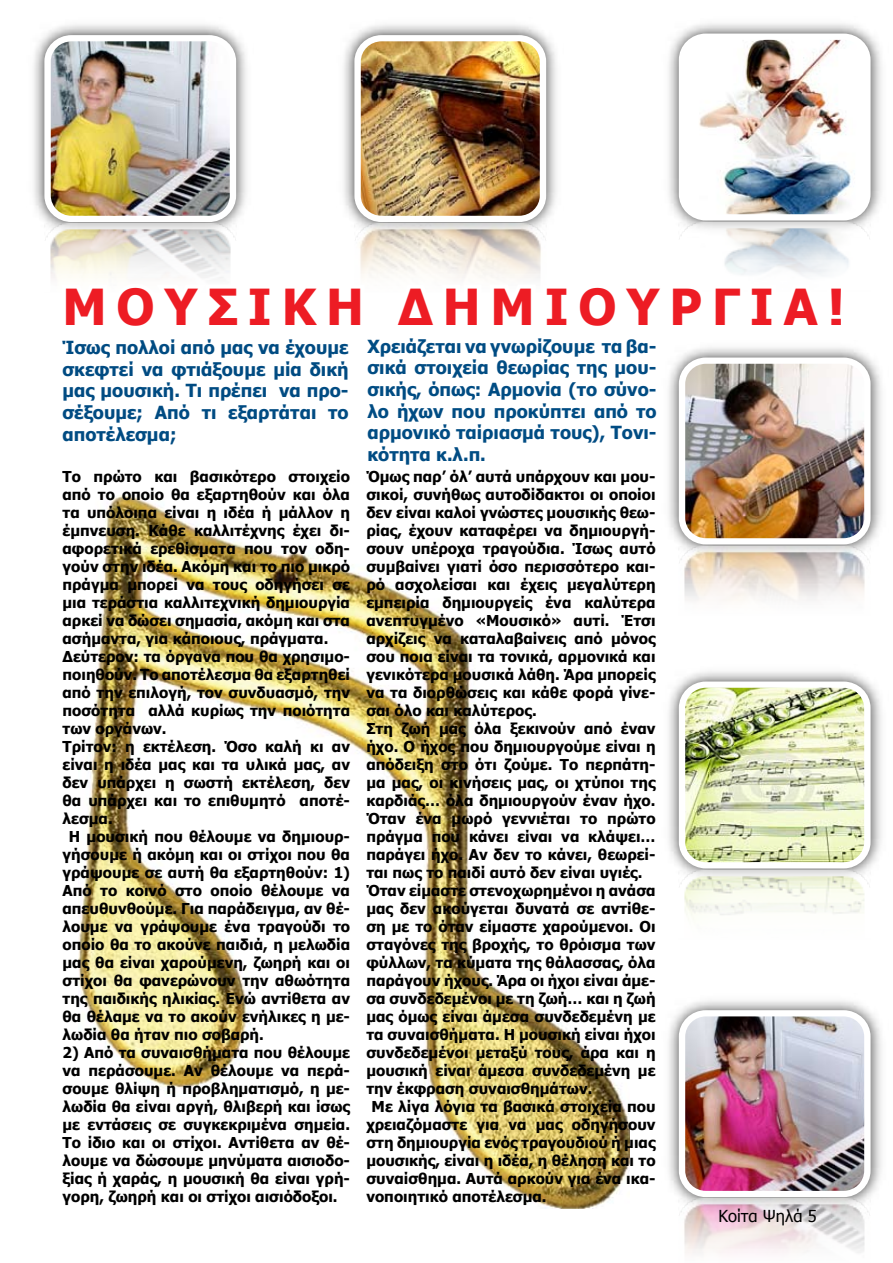
<style>
.page{position:relative;width:893px;height:1263px;background:#fff}
.page>*{position:absolute;margin:0;border:0;box-sizing:border-box;transform-origin:0 0}
.t1{font:700 49.5px "Tahoma";letter-spacing:.2em;color:#ed1c24}
.t2{font:700 18px/21.6px "Tahoma";color:#004c83;text-align:justify}
.t3{font:700 18px/21.6px "Tahoma";color:#004b82;text-align:justify}
.t4{font:16.5px "Tahoma";color:#000}
.t5{font:700 15px/18px "Tahoma";color:#000;text-align:justify}
.s1{color:#ed1c27}
</style>
<div class="page">
<img style="left:669px;top:671px;width:213px;height:199px">
<img style="left:682px;top:685px;width:185px;height:180px">
<div style="left:679px;top:681px;width:191px;height:187px;border:6px solid #fff;border-radius:24px"></div>
<img style="left:679px;top:870px;width:191px;height:50px">
<img style="left:669px;top:347px;width:213px;height:199px">
<img style="left:682px;top:361px;width:185px;height:180px">
<div style="left:679px;top:357px;width:191px;height:187px;border:6px solid #fff;border-radius:24px"></div>
<img style="left:679px;top:546px;width:191px;height:55px">
<img style="left:34px;top:24px;width:213px;height:200px">
<img style="left:48px;top:38px;width:185px;height:181px">
<div style="left:44px;top:35px;width:192px;height:187px;border:6px solid #fff;border-radius:24px"></div>
<img style="left:44px;top:224px;width:192px;height:54px">
<img style="left:669px;top:1000px;width:213px;height:199px">
<img style="left:682px;top:1013px;width:185px;height:181px">
<div style="left:679px;top:1010px;width:191px;height:187px;border:6px solid #fff;border-radius:24px"></div>
<img style="left:679px;top:1199px;width:191px;height:54px">
<img style="left:344px;top:24px;width:213px;height:200px">
<img style="left:358px;top:38px;width:185px;height:181px">
<div style="left:354px;top:35px;width:192px;height:187px;border:6px solid #fff;border-radius:24px"></div>
<img style="left:354px;top:224px;width:192px;height:52px">
<img style="left:669px;top:23px;width:213px;height:199px">
<img style="left:682px;top:37px;width:185px;height:180px">
<div style="left:679px;top:34px;width:191px;height:186px;border:6px solid #fff;border-radius:24px"></div>
<img style="left:679px;top:222px;width:191px;height:35px">
<svg style="left:57px;top:257px;width:312px;height:21px"></svg>
<svg style="left:385px;top:257px;width:464px;height:21px"></svg>
<img style="left:78px;top:495px;width:551px;height:714px">
<h1 class="t1" style="left:63px;top:272px;width:784px">ΜΟΥΣΙΚΗ ΔΗΜΙΟΥΡΓΙΑ<span class="s1">!</span></h1>
<p class="t3" style="left:63px;top:336px;width:288px">Ίσως πολλοί από μας να έχουμε σκεφτεί να φτιάξουμε μία δική μας μουσική. Τι πρέπει να προ&shy;σέξουμε; Από τι εξαρτάται το αποτέλεσμα;</p>
<p class="t2" style="left:367px;top:334px;width:291px">Χρειάζεται να γνωρίζουμε τα βα&shy;σικά στοιχεία θεωρίας της μου&shy;σικής, όπως: Αρμονία (το σύνο&shy;λο ήχων που προκύπτει από το αρμονικό ταίριασμά τους), Τονι&shy;κότητα κ.λ.π.</p>
<p class="t5" style="left:63px;top:466px;width:289px">Το πρώτο και βασικότερο στοιχείο</p>
<p class="t5" style="left:63px;top:484px;width:289px">από το οποίο θα εξαρτηθούν και όλα</p>
<p class="t5" style="left:63px;top:502px;width:289px">τα υπόλοιπα είναι η ιδέα ή μάλλον η</p>
<p class="t5" style="left:63px;top:520px;width:289px">έμπνευση. Κάθε καλλιτέχνης έχει δι-</p>
<p class="t5" style="left:63px;top:538px;width:289px">αφορετικά ερεθίσματα που τον οδη-</p>
<p class="t5" style="left:63px;top:556px;width:289px">γούν στην ιδέα. Ακόμη και το πιο μικρό</p>
<p class="t5" style="left:63px;top:574px;width:289px">πράγμα μπορεί να τους οδηγήσει σε</p>
<p class="t5" style="left:63px;top:592px;width:289px">μια τεράστια καλλιτεχνική δημιουργία</p>
<p class="t5" style="left:63px;top:610px;width:289px">αρκεί να δώσει σημασία, ακόμη και στα</p>
<p class="t5" style="left:63px;top:628px;width:267px">ασήμαντα, για κάποιους, πράγματα.</p>
<p class="t5" style="left:63px;top:646px;width:289px">Δεύτερον: τα όργανα που θα χρησιμο-</p>
<p class="t5" style="left:63px;top:664px;width:289px">ποιηθούν. Το αποτέλεσμα θα εξαρτηθεί</p>
<p class="t5" style="left:63px;top:682px;width:289px">από την επιλογή, τον συνδυασμό, την</p>
<p class="t5" style="left:63px;top:700px;width:289px">ποσότητα αλλά κυρίως την ποιότητα</p>
<p class="t5" style="left:63px;top:718px;width:106px">των οργάνων.</p>
<p class="t5" style="left:63px;top:736px;width:289px">Τρίτον: η εκτέλεση. Όσο καλή κι αν</p>
<p class="t5" style="left:63px;top:754px;width:289px">είναι η ιδέα μας και τα υλικά μας, αν</p>
<p class="t5" style="left:63px;top:772px;width:289px">δεν υπάρχει η σωστή εκτέλεση, δεν</p>
<p class="t5" style="left:63px;top:790px;width:289px">θα υπάρχει και το επιθυμητό αποτέ-</p>
<p class="t5" style="left:63px;top:808px;width:52px">λεσμα.</p>
<p class="t5" style="left:69px;top:826px;width:283px">Η μουσική που θέλουμε να δημιουρ-</p>
<p class="t5" style="left:63px;top:844px;width:289px">γήσουμε ή ακόμη και οι στίχοι που θα</p>
<p class="t5" style="left:63px;top:862px;width:289px">γράψουμε σε αυτή θα εξαρτηθούν: 1)</p>
<p class="t5" style="left:63px;top:880px;width:289px">Από το κοινό στο οποίο θέλουμε να</p>
<p class="t5" style="left:63px;top:898px;width:289px">απευθυνθούμε. Για παράδειγμα, αν θέ-</p>
<p class="t5" style="left:63px;top:916px;width:289px">λουμε να γράψουμε ένα τραγούδι το</p>
<p class="t5" style="left:63px;top:934px;width:289px">οποίο θα το ακούνε παιδιά, η μελωδία</p>
<p class="t5" style="left:63px;top:952px;width:289px">μας θα είναι χαρούμενη, ζωηρή και οι</p>
<p class="t5" style="left:63px;top:970px;width:289px">στίχοι θα φανερώνουν την αθωότητα</p>
<p class="t5" style="left:63px;top:988px;width:289px">της παιδικής ηλικίας. Ενώ αντίθετα αν</p>
<p class="t5" style="left:63px;top:1006px;width:289px">θα θέλαμε να το ακούν ενήλικες η με-</p>
<p class="t5" style="left:63px;top:1024px;width:203px">λωδία θα ήταν πιο σοβαρή.</p>
<p class="t5" style="left:63px;top:1042px;width:289px">2) Από τα συναισθήματα που θέλουμε να περάσουμε. Αν θέλουμε να περά&shy;σουμε θλίψη ή προβληματισμό, η με&shy;λωδία θα είναι αργή, θλιβερή και ίσως με εντάσεις σε συγκεκριμένα σημεία.<br>Το ίδιο και οι στίχοι. Αντίθετα αν θέ&shy;λουμε να δώσουμε μηνύματα αισιοδο&shy;ξίας ή χαράς, η μουσική θα είναι γρή&shy;γορη, ζωηρή και οι στίχοι αισιόδοξοι.</p>
<p class="t5" style="left:366px;top:466px;width:291px">Όμως παρ’ όλ’ αυτά υπάρχουν και μου-</p>
<p class="t5" style="left:366px;top:484px;width:291px">σικοί, συνήθως αυτοδίδακτοι οι οποίοι</p>
<p class="t5" style="left:366px;top:502px;width:291px">δεν είναι καλοί γνώστες μουσικής θεω-</p>
<p class="t5" style="left:366px;top:520px;width:291px">ρίας, έχουν καταφέρει να δημιουργή-</p>
<p class="t5" style="left:366px;top:538px;width:291px">σουν υπέροχα τραγούδια. Ίσως αυτό</p>
<p class="t5" style="left:366px;top:556px;width:291px">συμβαίνει γιατί όσο περισσότερο και-</p>
<p class="t5" style="left:366px;top:574px;width:291px">ρό ασχολείσαι και έχεις μεγαλύτερη</p>
<p class="t5" style="left:366px;top:592px;width:291px">εμπειρία δημιουργείς ένα καλύτερα</p>
<p class="t5" style="left:366px;top:610px;width:291px">ανεπτυγμένο «Μουσικό» αυτί. Έτσι</p>
<p class="t5" style="left:366px;top:628px;width:291px">αρχίζεις να καταλαβαίνεις από μόνος</p>
<p class="t5" style="left:366px;top:646px;width:291px">σου ποια είναι τα τονικά, αρμονικά και</p>
<p class="t5" style="left:366px;top:664px;width:291px">γενικότερα μουσικά λάθη. Άρα μπορείς</p>
<p class="t5" style="left:366px;top:682px;width:291px">να τα διορθώσεις και κάθε φορά γίνε-</p>
<p class="t5" style="left:366px;top:700px;width:172px">σαι όλο και καλύτερος.</p>
<p class="t5" style="left:366px;top:718px;width:291px">Στη ζωή μας όλα ξεκινούν από έναν</p>
<p class="t5" style="left:366px;top:736px;width:291px">ήχο. Ο ήχος που δημιουργούμε είναι η</p>
<p class="t5" style="left:366px;top:754px;width:291px">απόδειξη στο ότι ζούμε. Το περπάτη-</p>
<p class="t5" style="left:366px;top:772px;width:291px">μα μας, οι κινήσεις μας, οι χτύποι της</p>
<p class="t5" style="left:366px;top:790px;width:291px">καρδιάς… όλα δημιουργούν έναν ήχο.</p>
<p class="t5" style="left:366px;top:808px;width:291px">Όταν ένα μωρό γεννιέται το πρώτο</p>
<p class="t5" style="left:366px;top:826px;width:291px">πράγμα που κάνει είναι να κλάψει…</p>
<p class="t5" style="left:366px;top:844px;width:291px">παράγει ήχο. Αν δεν το κάνει, θεωρεί-</p>
<p class="t5" style="left:366px;top:862px;width:278px">ται πως το παιδί αυτό δεν είναι υγιές.</p>
<p class="t5" style="left:366px;top:880px;width:291px">Όταν είμαστε στενοχωρημένοι η ανάσα</p>
<p class="t5" style="left:366px;top:898px;width:291px">μας δεν ακούγεται δυνατά σε αντίθε-</p>
<p class="t5" style="left:366px;top:916px;width:291px">ση με το όταν είμαστε χαρούμενοι. Οι</p>
<p class="t5" style="left:366px;top:934px;width:291px">σταγόνες της βροχής, το θρόισμα των</p>
<p class="t5" style="left:366px;top:952px;width:291px">φύλλων, τα κύματα της θάλασσας, όλα</p>
<p class="t5" style="left:366px;top:970px;width:291px">παράγουν ήχους. Άρα οι ήχοι είναι άμε-</p>
<p class="t5" style="left:366px;top:988px;width:291px">σα συνδεδεμένοι με τη ζωή… και η ζωή</p>
<p class="t5" style="left:366px;top:1006px;width:291px">μας όμως είναι άμεσα συνδεδεμένη με</p>
<p class="t5" style="left:366px;top:1024px;width:291px">τα συναισθήματα. Η μουσική είναι ήχοι</p>
<p class="t5" style="left:366px;top:1042px;width:291px">συνδεδεμένοι μεταξύ τους, άρα και η</p>
<p class="t5" style="left:366px;top:1060px;width:291px">μουσική είναι άμεσα συνδεδεμένη με</p>
<p class="t5" style="left:366px;top:1078px;width:228px">την έκφραση συναισθημάτων.</p>
<p class="t5" style="left:372px;top:1096px;width:285px">Με λίγα λόγια τα βασικά στοιχεία που</p>
<p class="t5" style="left:366px;top:1114px;width:291px">χρειαζόμαστε για να μας οδηγήσουν</p>
<p class="t5" style="left:366px;top:1132px;width:291px">στη δημιουργία ενός τραγουδιού ή μιας</p>
<p class="t5" style="left:366px;top:1150px;width:291px">μουσικής, είναι η ιδέα, η θέληση και το</p>
<p class="t5" style="left:366px;top:1168px;width:291px">συναίσθημα. Αυτά αρκούν για ένα ικα-</p>
<p class="t5" style="left:366px;top:1186px;width:182px">νοποιητικό αποτέλεσμα.</p>
<p class="t4" style="left:718px;top:1204px;width:100px">Κοίτα Ψηλά 5</p>
</div>
